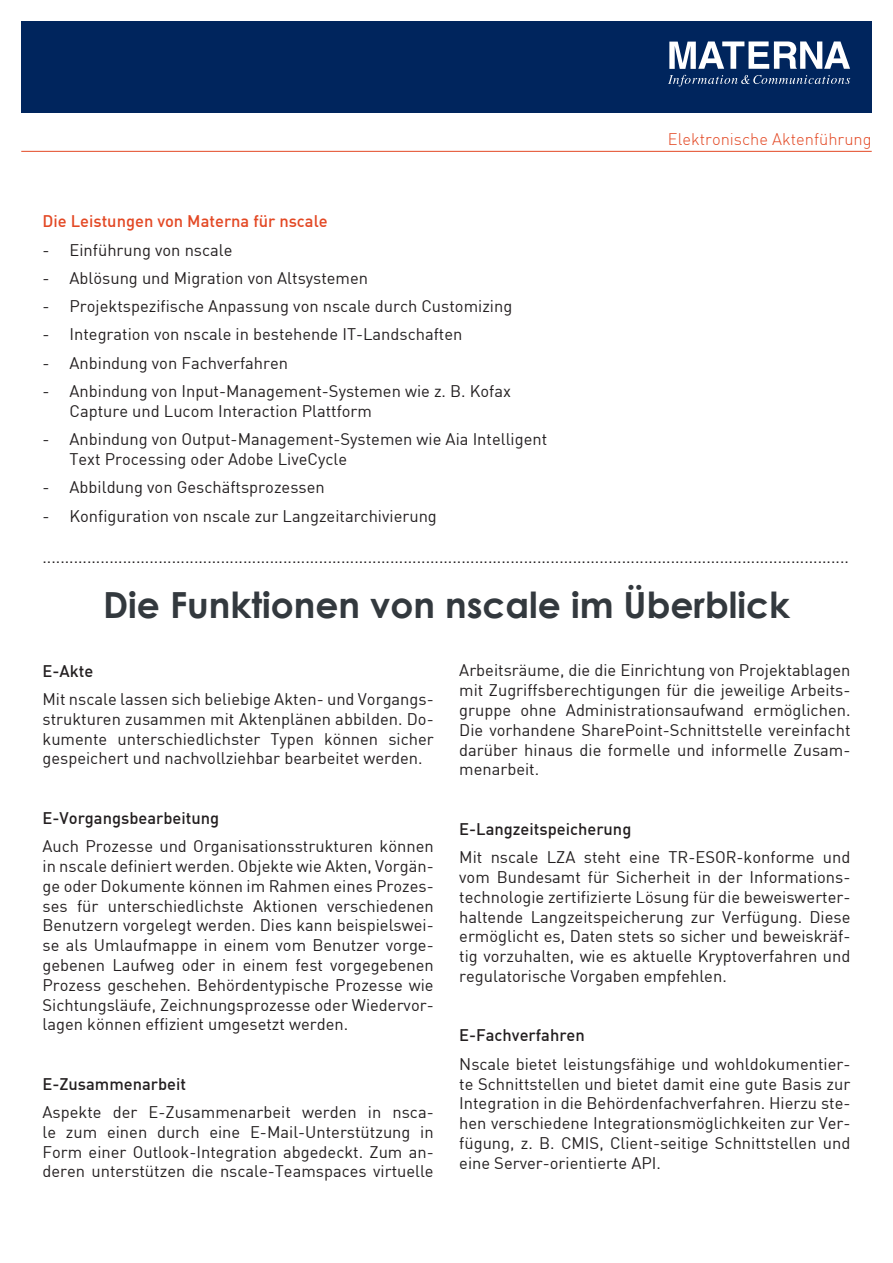
<style>
.page{position:relative;width:893px;height:1263px;background:#fff}
.page>*{position:absolute;margin:0;border:0;box-sizing:border-box;transform-origin:0 0}
.AF_Überschriften_vor{font:700 36px "Century Gothic";color:#33393e}
.AF_Fließtext{font:16.5px/19.8px "DIN";color:#231f20;text-align:justify}
.Zwischenüberschrift{font:16.5px "DIN Medium";color:#231f20}
.Überschrift_vor_Spie{font:16.5px "DIN Medium";color:#e34824}
.t1{font:16.5px "DIN Light";color:#e34824}
</style>
<div class="page">
<div style="left:21px;top:21px;width:851px;height:92px;background:#00255d"></div>
<svg style="left:669px;top:41px;width:181px;height:28px"></svg>
<svg style="left:668px;top:75px;width:182px;height:12px"></svg>
<hr style="left:21px;top:151px;width:851px;height:1px;background:#e34824">
<p class="Überschrift_vor_Spie" style="left:43px;top:211px;width:287px">Die Leistungen von Materna für nscale</p>
<p class="AF_Fließtext" style="left:43px;top:239px;width:192px">- Einführung von nscale</p>
<p class="AF_Fließtext" style="left:43px;top:268px;width:327px">- Ablösung und Migration von Altsystemen</p>
<p class="AF_Fließtext" style="left:43px;top:296px;width:471px">- Projektspezifische Anpassung von nscale durch Customizing</p>
<p class="AF_Fließtext" style="left:43px;top:324px;width:421px">- Integration von nscale in bestehende IT-Landschaften</p>
<p class="AF_Fließtext" style="left:43px;top:353px;width:247px">- Anbindung von Fachverfahren</p>
<p class="AF_Fließtext" style="left:70px;top:381px;width:443px;text-indent:-27px">- Anbindung von Input-Management-Systemen wie z. B. Kofax<br>Capture und Lucom Interaction Plattform</p>
<p class="AF_Fließtext" style="left:70px;top:429px;width:479px;text-indent:-27px">- Anbindung von Output-Management-Systemen wie Aia Intelligent<br>Text Processing oder Adobe LiveCycle</p>
<p class="AF_Fließtext" style="left:43px;top:477px;width:284px">- Abbildung von Geschäftsprozessen</p>
<p class="AF_Fließtext" style="left:43px;top:505px;width:396px">- Konfiguration von nscale zur Langzeitarchivierung</p>
<p class="t1" style="left:668px;top:129px;width:205px">Elektronische Aktenführung</p>
<p class="AF_Fließtext" style="left:43px;top:546px;width:808px">.....................................................................................................................................................................................</p>
<p class="AF_Überschriften_vor" style="left:103px;top:578px;width:688px">Die Funktionen von nscale im Überblick</p>
<p class="Zwischenüberschrift" style="left:43px;top:660px;width:52px">E-Akte</p>
<p class="AF_Fließtext" style="left:43px;top:689px;width:393px">Mit nscale lassen sich beliebige Akten- und Vorgangs&shy;strukturen zusammen mit Aktenplänen abbilden. Do&shy;kumente unterschiedlichster Typen können sicher gespeichert und nachvollziehbar bearbeitet werden.</p>
<p class="Zwischenüberschrift" style="left:43px;top:807px;width:178px">E-Vorgangsbearbeitung</p>
<p class="AF_Fließtext" style="left:43px;top:836px;width:393px">Auch Prozesse und Organisationsstrukturen können in nscale definiert werden. Objekte wie Akten, Vorgän&shy;ge oder Dokumente können im Rahmen eines Prozes&shy;ses für unterschiedlichste Aktionen verschiedenen Benutzern vorgelegt werden. Dies kann beispielswei&shy;se als Umlaufmappe in einem vom Benutzer vorge&shy;gebenen Laufweg oder in einem fest vorgegebenen Prozess geschehen. Behördentypische Prozesse wie Sichtungsläufe, Zeichnungsprozesse oder Wiedervor&shy;lagen können effizient umgesetzt werden.</p>
<p class="Zwischenüberschrift" style="left:43px;top:1073px;width:145px">E-Zusammenarbeit</p>
<p class="AF_Fließtext" style="left:43px;top:1102px;width:393px">Aspekte der E-Zusammenarbeit werden in nsca&shy;le zum einen durch eine E-Mail-Unterstützung in Form einer Outlook-Integration abgedeckt. Zum an&shy;deren unterstützen die nscale-Teamspaces virtuelle</p>
<p class="AF_Fließtext" style="left:459px;top:660px;width:393px">Arbeitsräume, die die Einrichtung von Projektablagen mit Zugriffsberechtigungen für die jeweilige Arbeits&shy;gruppe ohne Administrationsaufwand ermöglichen.<br>Die vorhandene SharePoint-Schnittstelle vereinfacht darüber hinaus die formelle und informelle Zusam&shy;menarbeit.</p>
<p class="Zwischenüberschrift" style="left:459px;top:818px;width:174px">E-Langzeitspeicherung</p>
<p class="AF_Fließtext" style="left:459px;top:847px;width:393px">Mit nscale LZA steht eine TR-ESOR-konforme und vom Bundesamt für Sicherheit in der Informations&shy;technologie zertifizierte Lösung für die beweiswerter&shy;haltende Langzeitspeicherung zur Verfügung. Diese ermöglicht es, Daten stets so sicher und beweiskräf&shy;tig vorzuhalten, wie es aktuelle Kryptoverfahren und regulatorische Vorgaben empfehlen.</p>
<p class="Zwischenüberschrift" style="left:459px;top:1025px;width:127px">E-Fachverfahren</p>
<p class="AF_Fließtext" style="left:459px;top:1053px;width:393px">Nscale bietet leistungsfähige und wohldokumentier&shy;te Schnittstellen und bietet damit eine gute Basis zur Integration in die Behördenfachverfahren. Hierzu ste&shy;hen verschiedene Integrationsmöglichkeiten zur Ver&shy;fügung, z. B. CMIS, Client-seitige Schnittstellen und eine Server-orientierte API.</p>
</div>
